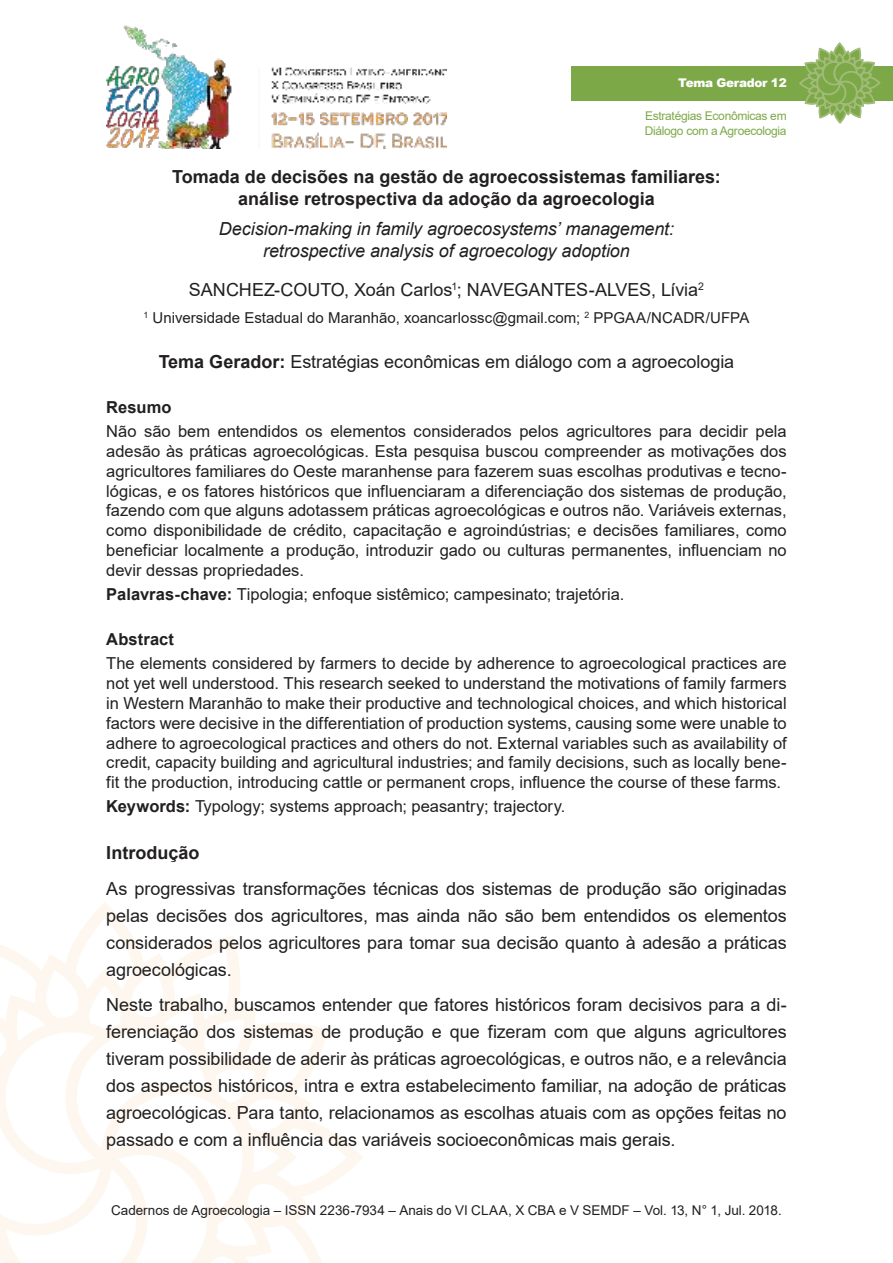
<style>
.page{position:relative;width:893px;height:1263px;background:#fff}
.page>*{position:absolute;margin:0;border:0;box-sizing:border-box;transform-origin:0 0}
.t1{font:18px/27px "Arial";letter-spacing:-.005em;color:#221f1f;text-align:justify}
.t2{font:700 18px/21.6px "Arial";color:#221f1f;text-align:center}
.t3{font:italic 18px/21.6px "Arial";letter-spacing:-.005em;color:#221f1f;text-align:center}
.t4{font:16.5px/19.8px "Arial";color:#221f1f;text-align:justify}
.t5{font:700 16.5px "Arial";letter-spacing:.005em;color:#221f1f}
.t6{font:15px "Arial";color:#221f1f}
.t7{font:13.5px "Arial";color:#221f1f}
.t8{font:12px/14.4px "Arial";letter-spacing:-.025em;color:#7da848}
.t9{font:900 12px "Arial";letter-spacing:-.025em;color:#fff}
.s1{font-weight:700}
</style>
<div class="page">
<img style="left:106px;top:25px;width:340px;height:124px">
<svg style="left:0;top:910px;width:363px;height:353px"></svg>
<div style="left:571px;top:66px;width:322px;height:34px;background:#7da848"></div>
<svg style="left:798px;top:43px;width:83px;height:81px"></svg>
<p class="t9" style="left:678px;top:76px;width:110px">Tema Gerador 12</p>
<p class="t8" style="left:645px;top:110px;width:143px">Estratégias Econômicas em<br>Diálogo com a Agroecologia</p>
<p class="t2" style="left:172px;top:168px;width:550px">Tomada de decisões na gestão de agroecossistemas familiares: análise retrospectiva da adoção da agroecologia</p>
<p class="t3" style="left:219px;top:219px;width:457px">Decision-making in family agroecosystems’ management: retrospective analysis of agroecology adoption</p>
<p class="t1" style="left:189px;top:278px;width:517px">SANCHEZ-COUTO, Xoán Carlos<sup>1</sup>; NAVEGANTES-ALVES, Lívia<sup>2</sup></p>
<p class="t6" style="left:143px;top:312px;width:608px"><sup>1</sup> Universidade Estadual do Maranhão, xoancarlossc@gmail.com; <sup>2</sup> PPGAA/NCADR/UFPA</p>
<p class="t1" style="left:159px;top:350px;width:577px"><span class="s1">Tema Gerador:</span> Estratégias econômicas em diálogo com a agroecologia</p>
<p class="t5" style="left:106px;top:401px;width:67px">Resumo</p>
<p class="t4" style="left:106px;top:423px;width:682px">Não são bem entendidos os elementos considerados pelos agricultores para decidir pela adesão às práticas agroecológicas. Esta pesquisa buscou compreender as motivações dos agricultores familiares do Oeste maranhense para fazerem suas escolhas produtivas e tecno&shy;lógicas, e os fatores históricos que influenciaram a diferenciação dos sistemas de produção, fazendo com que alguns adotassem práticas agroecológicas e outros não. Variáveis externas, como disponibilidade de crédito, capacitação e agroindústrias; e decisões familiares, como beneficiar localmente a produção, introduzir gado ou culturas permanentes, influenciam no devir dessas propriedades.</p>
<p class="t4" style="left:106px;top:586px;width:520px"><span class="s1">Palavras-chave:</span> Tipologia; enfoque sistêmico; campesinato; trajetória.</p>
<p class="t5" style="left:106px;top:633px;width:69px">Abstract</p>
<p class="t4" style="left:106px;top:655px;width:682px">The elements considered by farmers to decide by adherence to agroecological practices are not yet well understood. This research seeked to understand the motivations of family farmers in Western Maranhão to make their productive and technological choices, and which historical factors were decisive in the differentiation of production systems, causing some were unable to adhere to agroecological practices and others do not. External variables such as availability of credit, capacity building and agricultural industries; and family decisions, such as locally bene&shy;fit the production, introducing cattle or permanent crops, influence the course of these farms.</p>
<p class="t4" style="left:106px;top:798px;width:461px"><span class="s1">Keywords:</span> Typology; systems approach; peasantry; trajectory.</p>
<p class="t2" style="left:106px;top:844px;width:95px">Introdução</p>
<p class="t1" style="left:106px;top:877px;width:682px">As progressivas transformações técnicas dos sistemas de produção são originadas pelas decisões dos agricultores, mas ainda não são bem entendidos os elementos considerados pelos agricultores para tomar sua decisão quanto à adesão a práticas agroecológicas.</p>
<p class="t1" style="left:106px;top:993px;width:682px">Neste trabalho, buscamos entender que fatores históricos foram decisivos para a di&shy;ferenciação dos sistemas de produção e que fizeram com que alguns agricultores tiveram possibilidade de aderir às práticas agroecológicas, e outros não, e a relevância dos aspectos históricos, intra e extra estabelecimento familiar, na adoção de práticas agroecológicas. Para tanto, relacionamos as escolhas atuais com as opções feitas no passado e com a influência das variáveis socioeconômicas mais gerais.</p>
<p class="t7" style="left:111px;top:1205px;width:672px">Cadernos de Agroecologia – ISSN 2236-7934 – Anais do VI CLAA, X CBA e V SEMDF – Vol. 13, N° 1, Jul. 2018.</p>
</div>
